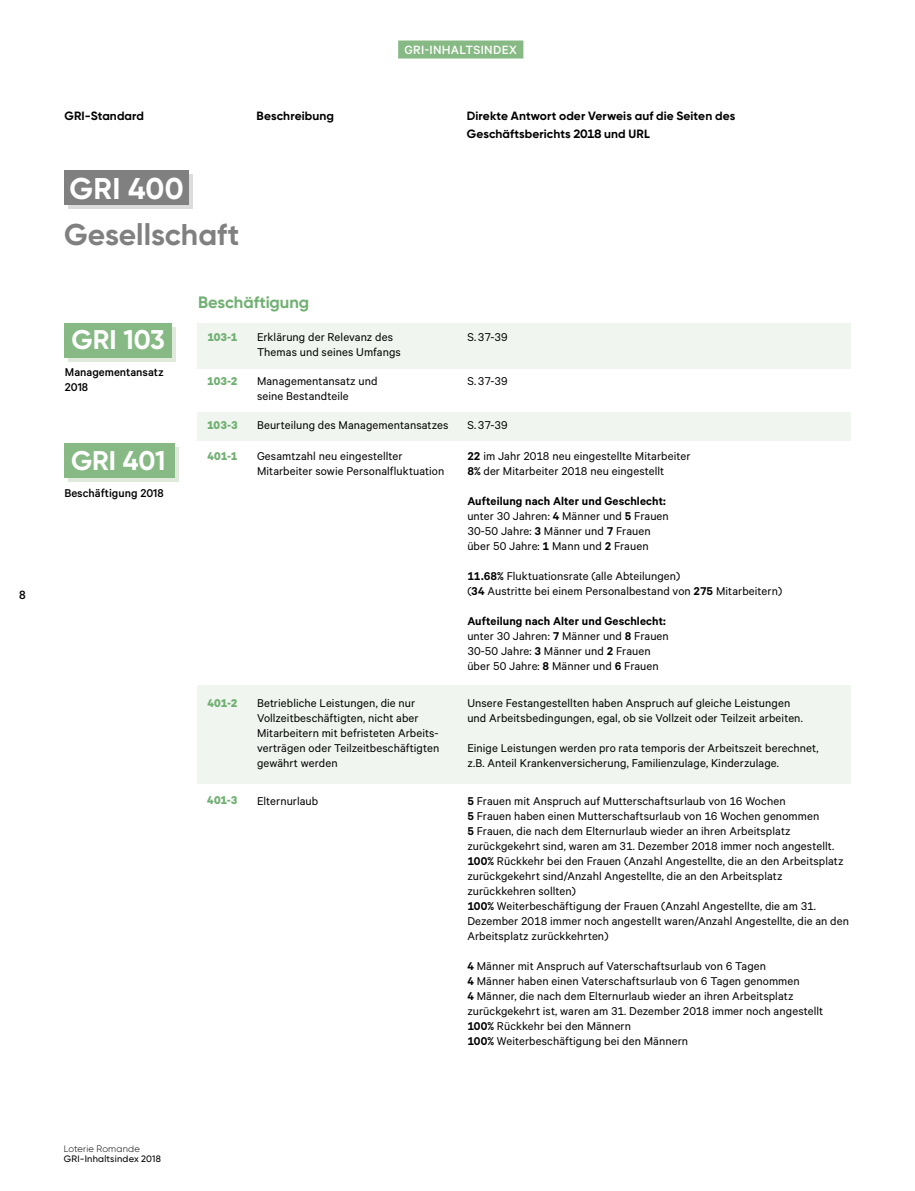
<style>
.page{position:relative;width:915px;height:1191px;background:#fff}
.page>*{position:absolute;margin:0;border:0;box-sizing:border-box;transform-origin:0 0}
.t1{font:700 30px "Gilroy";color:#818080}
.t2{font:700 30px "Gilroy";color:#fff}
.t3{font:700 27px "Gilroy";color:#fff}
.t4{font:700 16.5px "Gilroy";letter-spacing:-.005em;color:#71b073}
.t5{font:500 13.5px "Calibre";letter-spacing:.025em;color:#fff}
.t6{font:500 13.5px "Calibre";color:#000}
.t7{font:12.75px/15px "Calibre";letter-spacing:.005em;color:#000}
.t8{font:500 12.75px/15px "Calibre";color:#000}
.t9{font:700 12.75px "Calibre";color:#71b073}
.t10{font:700 12px/18px "Gilroy";letter-spacing:.01em;color:#000}
.t11{font:500 9.3px "Gilroy";letter-spacing:.025em;color:#000}
.t12{font:300 9.3px "Gilroy";letter-spacing:.025em;color:#000}
.s1{font-weight:600}
</style>
<div class="page">
<div style="left:398px;top:41px;width:125px;height:18px;background:#86b983"></div>
<div style="left:197px;top:323px;width:653px;height:46px;background:#f0f6ef"></div>
<div style="left:197px;top:412px;width:653px;height:29px;background:#f0f6ef"></div>
<div style="left:197px;top:685px;width:653px;height:98px;background:#f0f6ef"></div>
<svg style="left:68px;top:327px;width:107px;height:34px"></svg>
<svg style="left:68px;top:447px;width:110px;height:34px"></svg>
<div style="left:64px;top:323px;width:108px;height:34px;background:#86b983"></div>
<div style="left:64px;top:443px;width:111px;height:34px;background:#86b983"></div>
<div style="left:68px;top:174px;width:125px;height:34px;background:#dcdcdc"></div>
<div style="left:64px;top:170px;width:125px;height:35px;background:#818080"></div>
<p class="t6" style="left:19px;top:587px;width:8px">8</p>
<p class="t5" style="left:404px;top:42px;width:114px">GRI-INHALTSINDEX</p>
<p class="t10" style="left:64px;top:107px;width:81px">GRI-Standard</p>
<p class="t10" style="left:256px;top:107px;width:79px">Beschreibung</p>
<p class="t10" style="left:466px;top:107px;width:270px">Direkte Antwort oder Verweis auf die Seiten des<br>Geschäftsberichts 2018 und URL</p>
<h1 class="t2" style="left:70px;top:169px;width:115px">GRI 400</h1>
<h1 class="t1" style="left:64px;top:216px;width:177px">Gesellschaft</h1>
<h2 class="t3" style="left:72px;top:323px;width:95px">GRI 103</h2>
<p class="t8" style="left:65px;top:364px;width:100px">Managementansatz<br>2018</p>
<h2 class="t3" style="left:71px;top:444px;width:96px">GRI 401</h2>
<p class="t8" style="left:64px;top:485px;width:101px">Beschäftigung 2018</p>
<p class="t4" style="left:198px;top:292px;width:113px">Beschäftigung</p>
<p class="t9" style="left:207px;top:329px;width:32px">103-1</p>
<p class="t9" style="left:207px;top:373px;width:32px">103-2</p>
<p class="t9" style="left:207px;top:417px;width:32px">103-3</p>
<p class="t9" style="left:207px;top:448px;width:31px">401-1</p>
<p class="t9" style="left:207px;top:695px;width:31px">401-2</p>
<p class="t9" style="left:207px;top:792px;width:32px">401-3</p>
<p class="t7" style="left:257px;top:329px;width:145px">Erklärung der Relevanz des<br>Themas und seines Umfangs</p>
<p class="t7" style="left:467px;top:329px;width:42px">S.37-39</p>
<p class="t7" style="left:257px;top:373px;width:122px">Managementansatz und seine Bestandteile</p>
<p class="t7" style="left:467px;top:373px;width:42px">S.37-39</p>
<p class="t7" style="left:257px;top:417px;width:193px">Beurteilung des Managementansatzes</p>
<p class="t7" style="left:467px;top:417px;width:42px">S.37-39</p>
<p class="t7" style="left:257px;top:448px;width:189px">Gesamtzahl neu eingestellter<br>Mitarbeiter sowie Personalfluktuation</p>
<p class="t7" style="left:467px;top:448px;width:224px"><span class="s1">22</span> im Jahr 2018 neu eingestellte Mitarbeiter<br><span class="s1">8%</span> der Mitarbeiter 2018 neu eingestellt</p>
<p class="t7" style="left:467px;top:493px;width:203px"><span class="s1">Aufteilung nach Alter und Geschlecht: </span>unter 30 Jahren: <span class="s1">4</span> Männer und <span class="s1">5</span> Frauen 30-50 Jahre: <span class="s1">3</span> Männer und <span class="s1">7</span> Frauen über 50 Jahre: <span class="s1">1</span> Mann und <span class="s1">2</span> Frauen</p>
<p class="t7" style="left:467px;top:568px;width:316px"><span class="s1">11.68%</span> Fluktuationsrate (alle Abteilungen)<br>(<span class="s1">34</span> Austritte bei einem Personalbestand von <span class="s1">275</span> Mitarbeitern)</p>
<p class="t7" style="left:467px;top:613px;width:203px"><span class="s1">Aufteilung nach Alter und Geschlecht: </span>unter 30 Jahren: <span class="s1">7</span> Männer und <span class="s1">8</span> Frauen 30-50 Jahre: <span class="s1">3</span> Männer und <span class="s1">2</span> Frauen über 50 Jahre: <span class="s1">8</span> Männer und <span class="s1">6</span> Frauen</p>
<p class="t7" style="left:257px;top:695px;width:184px">Betriebliche Leistungen, die nur Vollzeitbeschäftigten, nicht aber Mitarbeitern mit befristeten Arbeits&shy;verträgen oder Teilzeitbeschäftigten gewährt werden</p>
<p class="t7" style="left:467px;top:695px;width:337px">Unsere Festangestellten haben Anspruch auf gleiche Leistungen und Arbeitsbedingungen, egal, ob sie Vollzeit oder Teilzeit arbeiten.</p>
<p class="t7" style="left:467px;top:740px;width:352px">Einige Leistungen werden pro rata temporis der Arbeitszeit berechnet, z.B. Anteil Krankenversicherung, Familienzulage, Kinderzulage.</p>
<p class="t7" style="left:257px;top:792px;width:63px">Elternurlaub</p>
<p class="t7" style="left:467px;top:792px;width:383px"><span class="s1">5</span> Frauen mit Anspruch auf Mutterschaftsurlaub von 16 Wochen<br><span class="s1">5</span> Frauen haben einen Mutterschaftsurlaub von 16 Wochen genommen<br><span class="s1">5</span> Frauen, die nach dem Elternurlaub wieder an ihren Arbeitsplatz zurückgekehrt sind, waren am 31. Dezember 2018 immer noch angestellt.<br><span class="s1">100%</span> Rückkehr bei den Frauen (Anzahl Angestellte, die an den Arbeitsplatz zurückgekehrt sind/Anzahl Angestellte, die an den Arbeitsplatz zurückkehren sollten)<br><span class="s1">100%</span> Weiterbeschäftigung der Frauen (Anzahl Angestellte, die am 31.<br>Dezember 2018 immer noch angestellt waren/Anzahl Angestellte, die an den Arbeitsplatz zurückkehrten)</p>
<p class="t7" style="left:467px;top:957px;width:357px"><span class="s1">4</span> Männer mit Anspruch auf Vaterschaftsurlaub von 6 Tagen<br><span class="s1">4</span> Männer haben einen Vaterschaftsurlaub von 6 Tagen genommen<br><span class="s1">4</span> Männer, die nach dem Elternurlaub wieder an ihren Arbeitsplatz zurückgekehrt ist, waren am 31. Dezember 2018 immer noch angestellt <span class="s1">100%</span> Rückkehr bei den Männern<br><span class="s1">100%</span> Weiterbeschäftigung bei den Männern</p>
<p class="t12" style="left:64px;top:1143px;width:78px">Loterie Romande</p>
<p class="t11" style="left:64px;top:1153px;width:99px">GRI-Inhaltsindex 2018</p>
</div>
